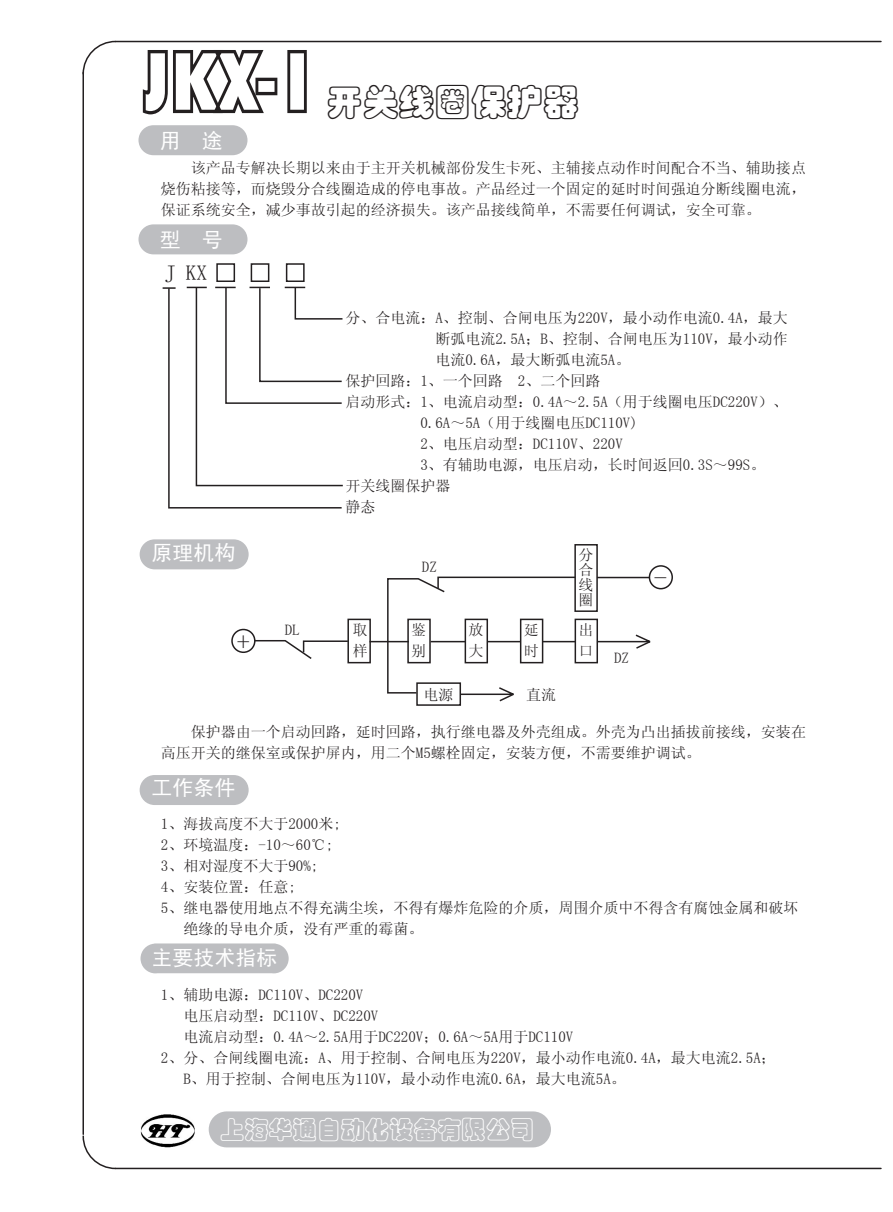
<style>
.page{position:relative;width:893px;height:1212px;background:#fff}
.page>*{position:absolute;margin:0;border:0;box-sizing:border-box;transform-origin:0 0}
.t1{font:90px "ST Caiyun";color:#231f20;scale:.86 1}
.t2{font:36px "ST Caiyun";color:#231f20}
.t3{font:27px "Sim Sun";color:#231f20}
.t4{font:24.6px "ST Caiyun";color:#fff}
.t5{font:21px "Sim Hei";color:#fff}
.t6{font:21px "Sim Sun";color:#231f20}
.t7{font:15px/21px "Sim Sun";color:#231f20}
</style>
<div class="page">
<img style="left:141px;top:1115px;width:53px;height:32px">
<hr style="left:82px;top:72px;width:2px;height:1062px;background:#231f20">
<svg style="left:82px;top:1134px;width:35px;height:36px"></svg>
<hr style="left:116px;top:1168px;width:765px;height:1px;background:#231f20">
<svg style="left:82px;top:40px;width:35px;height:35px"></svg>
<hr style="left:116px;top:41px;width:765px;height:1px;background:#231f20">
<svg style="left:141px;top:943px;width:148px;height:30px;background:#c0c1c4"></svg>
<div style="left:138px;top:125px;width:109px;height:30px;background:#bdbec1;border-radius:15px"></div>
<div style="left:138px;top:224px;width:109px;height:30px;background:#bdbec1;border-radius:15px"></div>
<div style="left:140px;top:539px;width:109px;height:30px;background:#bdbec1;border-radius:15px"></div>
<div style="left:140px;top:775px;width:109px;height:30px;background:#bdbec1;border-radius:15px"></div>
<div style="left:216px;top:263px;width:19px;height:19px;border:2px solid #231f20"></div>
<div style="left:251px;top:263px;width:18px;height:19px;border:2px solid #231f20"></div>
<div style="left:286px;top:263px;width:19px;height:19px;border:2px solid #231f20"></div>
<svg style="left:163px;top:286px;width:180px;height:223px"></svg>
<div style="left:231px;top:629px;width:25px;height:24px;border:2px solid #231f20;border-radius:50%"></div>
<svg style="left:253px;top:639px;width:94px;height:20px"></svg>
<div style="left:347px;top:619px;width:24px;height:44px;border:2px solid #231f20"></div>
<div style="left:649px;top:565px;width:24px;height:24px;border:2px solid #231f20;border-radius:50%"></div>
<div style="left:416px;top:682px;width:45px;height:24px;border:2px solid #231f20"></div>
<div style="left:575px;top:619px;width:23px;height:44px;border:2px solid #231f20"></div>
<div style="left:574px;top:544px;width:24px;height:68px;border:2px solid #231f20"></div>
<hr style="left:597px;top:577px;width:53px;height:1px;background:#231f20">
<hr style="left:370px;top:641px;width:39px;height:1px;background:#231f20">
<svg style="left:595px;top:633px;width:56px;height:17px"></svg>
<svg style="left:386px;top:576px;width:191px;height:127px"></svg>
<div style="left:209px;top:1111px;width:342px;height:36px;background:#bdbec1;border-radius:18px"></div>
<h1 class="t1" style="left:146px;top:40px;width:203px">JKX-1</h1>
<h3 class="t5" style="left:160px;top:130px;width:65px">用 途</h3>
<h2 class="t2" style="left:327px;top:84px;width:253px">开关线圈保护器</h2>
<p class="t7" style="left:161px;top:157px;width:647px;text-align:justify;text-indent:30px">该产品专解决长期以来由于主开关机械部份发生卡死、主辅接点动作时间配合不当、辅助接点烧伤粘接等，而烧毁分合线圈造成的停电事故。产品经过一个固定的延时时间强迫分断线圈电流，保证系统安全，减少事故引起的经济损失。该产品接线简单，不需要任何调试，安全可靠。</p>
<h3 class="t5" style="left:160px;top:229px;width:65px">型 号</h3>
<h3 class="t6" style="left:165px;top:262px;width:43px">J KX</h3>
<h3 class="t5" style="left:151px;top:542px;width:85px">原理机构</h3>
<h3 class="t3" style="left:236px;top:627px;width:15px">+</h3>
<p class="t7" style="left:285px;top:619px;width:16px">DL</p>
<p class="t7" style="left:345px;top:307px;width:444px">分、合电流：A、控制、合闸电压为220V，最小动作电流0.4A，最大</p>
<p class="t7" style="left:435px;top:328px;width:354px">断弧电流2.5A；B、控制、合闸电压为110V，最小动作</p>
<p class="t7" style="left:435px;top:349px;width:196px">电流0.6A，最大断弧电流5A。</p>
<p class="t7" style="left:345px;top:370px;width:256px">保护回路：1、一个回路 2、二个回路</p>
<p class="t7" style="left:345px;top:391px;width:444px">启动形式：1、电流启动型：0.4A～2.5A（用于线圈电压DC220V）、</p>
<p class="t7" style="left:420px;top:412px;width:219px">0.6A～5A（用于线圈电压DC110V)</p>
<p class="t7" style="left:420px;top:433px;width:204px">2、电压启动型：DC110V、220V</p>
<p class="t7" style="left:420px;top:454px;width:346px">3、有辅助电源，电压启动，长时间返回0.3S～99S。</p>
<p class="t7" style="left:345px;top:475px;width:106px">开关线圈保护器</p>
<p class="t7" style="left:345px;top:496px;width:31px">静态</p>
<p class="t7" style="left:353px;top:619px;width:16px">取样</p>
<p class="t7" style="left:422px;top:556px;width:16px">DZ</p>
<p class="t7" style="left:578px;top:547px;width:16px;line-height:15px;text-align:justify">分合线圈</p>
<p class="t7" style="left:411px;top:619px;width:16px">鉴别</p>
<p class="t7" style="left:469px;top:619px;width:16px">放大</p>
<p class="t7" style="left:524px;top:619px;width:16px">延时</p>
<p class="t7" style="left:578px;top:619px;width:16px">出口</p>
<p class="t7" style="left:424px;top:684px;width:31px">电源</p>
<p class="t7" style="left:526px;top:684px;width:31px">直流</p>
<p class="t7" style="left:614px;top:647px;width:16px">DZ</p>
<h3 class="t3" style="left:654px;top:564px;width:15px">-</h3>
<p class="t7" style="left:161px;top:721px;width:647px;text-indent:30px">保护器由一个启动回路，延时回路，执行继电器及外壳组成。外壳为凸出插拔前接线，安装在高压开关的继保室或保护屏内，用二个M5螺栓固定，安装方便，不需要维护调试。</p>
<h3 class="t5" style="left:151px;top:777px;width:85px">工作条件</h3>
<p class="t7" style="left:161px;top:813px;width:182px">1、海拔高度不大于2000米;</p>
<p class="t7" style="left:161px;top:834px;width:174px">2、环境温度：-10～60℃;</p>
<p class="t7" style="left:161px;top:855px;width:159px">3、相对湿度不大于90%;</p>
<p class="t7" style="left:161px;top:876px;width:137px">4、安装位置：任意;</p>
<p class="t7" style="left:161px;top:897px;width:639px">5、继电器使用地点不得充满尘埃，不得有爆炸危险的介质，周围介质中不得含有腐蚀金属和破坏</p>
<p class="t7" style="left:183px;top:918px;width:241px">绝缘的导电介质，没有严重的霉菌。</p>
<h3 class="t5" style="left:151px;top:947px;width:127px">主要技术指标</h3>
<p class="t7" style="left:161px;top:984px;width:204px">1、辅助电源：DC110V、DC220V</p>
<p class="t7" style="left:183px;top:1005px;width:197px">电压启动型：DC110V、DC220V</p>
<p class="t7" style="left:183px;top:1026px;width:391px">电流启动型：0.4A～2.5A用于DC220V；0.6A～5A用于DC110V</p>
<p class="t7" style="left:161px;top:1047px;width:617px">2、分、合闸线圈电流：A、用于控制、合闸电压为220V，最小动作电流0.4A，最大电流2.5A；</p>
<p class="t7" style="left:183px;top:1068px;width:444px">B、用于控制、合闸电压为110V，最小动作电流0.6A，最大电流5A。</p>
<h3 class="t4" style="left:220px;top:1116px;width:315px">上海华通自动化设备有限公司</h3>
</div>
